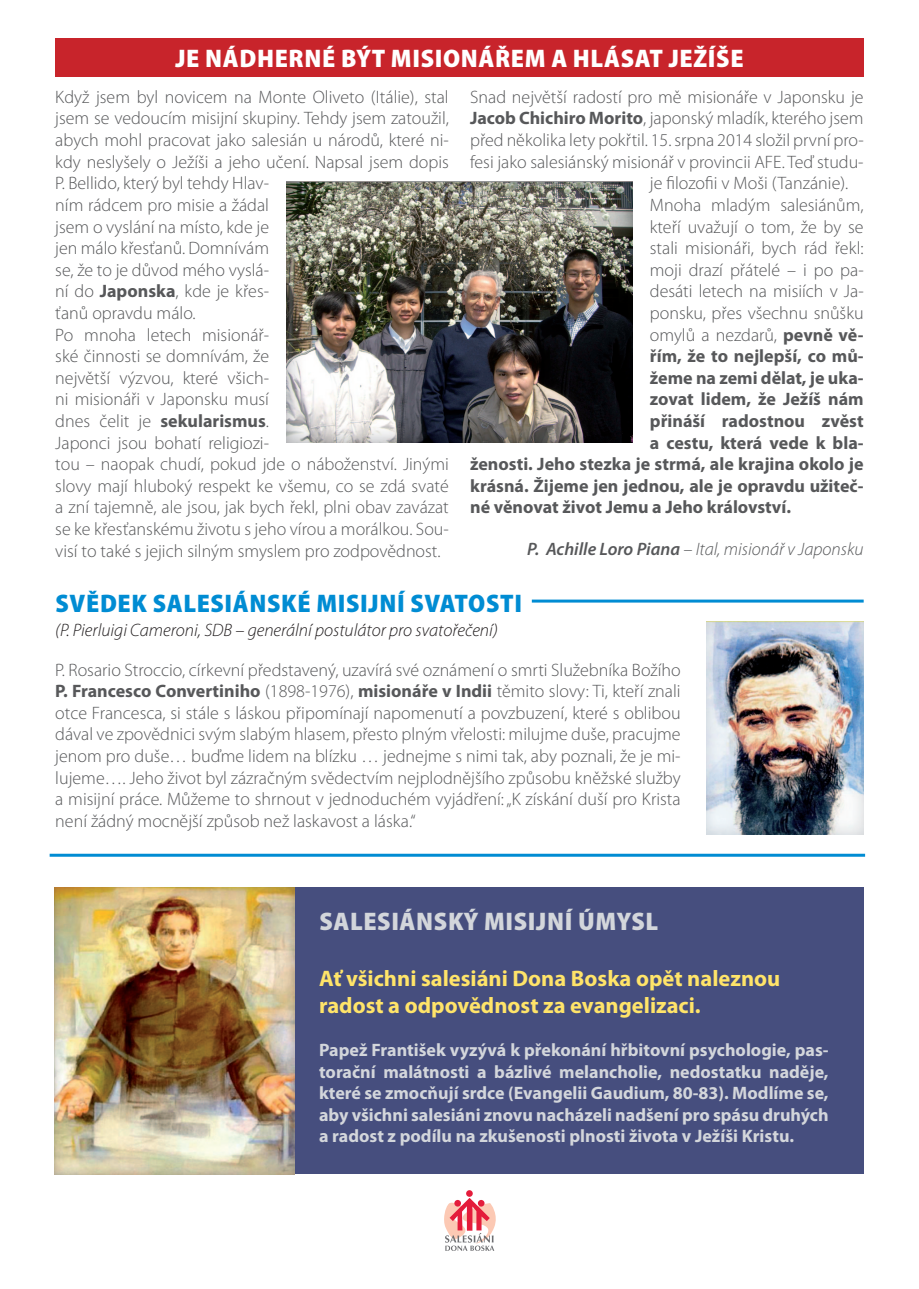
<style>
.page{position:relative;width:919px;height:1289px;background:#fff}
.page>*{position:absolute;margin:0;border:0;box-sizing:border-box;transform-origin:0 0}
.t1{font:900 semi-condensed 25.5px "Myriad Pro";letter-spacing:.025em;color:#fff}
.t2{font:900 semi-condensed 25.5px "Myriad Pro";letter-spacing:.025em;color:#008cd3}
.t3{font:900 semi-condensed 25.5px "Myriad Pro";letter-spacing:.025em;color:#d3d6db}
.t4{font:700 22.5px/27px "Myriad Pro";color:#ffe469}
.t5{font:300 18px/21.6px "Myriad Pro";color:#57585a}
.t6{font:700 18px/21.6px "Myriad Pro";color:#d3d6db;text-align:justify}
.t7{font:700 18px "Myriad Pro";color:#57585a}
.t8{font:italic 300 18px "Myriad Pro";color:#231f20}
.t9{font:italic 300 18px "Myriad Pro";color:#57585a}
.s1{font-weight:700}
.s2{font-weight:600}
</style>
<div class="page">
<div style="left:55px;top:887px;width:808px;height:287px;background:#464e7e"></div>
<div style="left:55px;top:38px;width:808px;height:39px;background:#c8242b"></div>
<img style="left:286px;top:182px;width:346px;height:261px">
<img style="left:706px;top:621px;width:157px;height:213px">
<img style="left:54px;top:887px;width:240px;height:287px">
<hr style="left:531px;top:599px;width:332px;height:3px;background:#008cd3">
<hr style="left:50px;top:853px;width:815px;height:3px;background:#008cd3">
<svg style="left:444px;top:1190px;width:52px;height:60px"></svg>
<h1 class="t1" style="left:175px;top:44px;width:569px">JE NÁDHERNÉ BÝT MISIONÁŘEM A HLÁSAT JEŽÍŠE</h1>
<p class="t5" style="left:55px;top:86px;width:395px">Když jsem byl novicem na Monte Oliveto (Itálie), stal jsem se vedoucím misijní skupiny. Tehdy jsem zatoužil, abych mohl pracovat jako salesián u národů, které ni&shy;kdy neslyšely o Ježíši a jeho učení. Napsal jsem dopis P. Bellido, který byl tehdy Hlav-<br>ním rádcem pro misie a žádal<br>jsem o vyslání na místo, kde je<br>jen málo křesťanů. Domnívám<br>se, že to je důvod mého vyslá-<br>ní do <span class="s1">Japonska</span>, kde je křes-<br>ťanů opravdu málo.<br>Po mnoha letech misionář-<br>ské činnosti se domnívám, že<br>největší výzvou, které všich-<br>ni misionáři v Japonsku musí<br>dnes čelit je <span class="s1">sekularismus</span>.<br>Japonci jsou bohatí religiozi-<br>tou – naopak chudí, pokud jde o náboženství. Jinými slovy mají hluboký respekt ke všemu, co se zdá svaté a zní tajemně, ale jsou, jak bych řekl, plni obav zavázat se ke křesťanskému životu s jeho vírou a morálkou. Sou&shy;visí to také s jejich silným smyslem pro zodpovědnost.</p>
<p class="t5" style="left:470px;top:86px;width:395px">Snad největší radostí pro mě misionáře v Japonsku je</p>
<p class="t5" style="left:470px;top:108px;width:395px"><span class="s1">Jacob Chichiro Morito</span>, japonský mladík, kterého jsem</p>
<p class="t5" style="left:470px;top:129px;width:395px">před několika lety pokřtil. 15. srpna 2014 složil první pro-</p>
<p class="t5" style="left:470px;top:151px;width:395px">fesi jako salesiánský misionář v provincii AFE. Teď studu-</p>
<p class="t5" style="left:649px;top:173px;width:200px">je filozofii v Moši (Tanzánie).</p>
<p class="t5" style="left:649px;top:194px;width:215px">Mnoha mladým salesiánům,</p>
<p class="t5" style="left:649px;top:216px;width:215px">kteří uvažují o tom, že by se</p>
<p class="t5" style="left:649px;top:237px;width:215px">stali misionáři, bych rád řekl:</p>
<p class="t5" style="left:649px;top:259px;width:215px">moji drazí přátelé – i po pa-</p>
<p class="t5" style="left:649px;top:281px;width:215px">desáti letech na misiích v Ja-</p>
<p class="t5" style="left:649px;top:302px;width:215px">ponsku, přes všechnu snůšku</p>
<p class="t5" style="left:649px;top:324px;width:215px">omylů a nezdarů, <span class="s1">pevně vě-</span></p>
<p class="t7" style="left:649px;top:344px;width:215px">řím, že to nejlepší, co mů-</p>
<p class="t7" style="left:649px;top:366px;width:215px">žeme na zemi dělat, je uka-</p>
<p class="t7" style="left:649px;top:387px;width:215px">zovat lidem, že Ježíš nám</p>
<p class="t7" style="left:649px;top:409px;width:215px">přináší radostnou zvěst</p>
<p class="t7" style="left:649px;top:431px;width:215px">a cestu, která vede k bla-</p>
<p class="t7" style="left:470px;top:452px;width:395px">ženosti. Jeho stezka je strmá, ale krajina okolo je</p>
<p class="t7" style="left:470px;top:474px;width:395px">krásná. Žijeme jen jednou, ale je opravdu užiteč-</p>
<p class="t7" style="left:470px;top:495px;width:322px">né věnovat život Jemu a Jeho království.</p>
<p class="t9" style="left:527px;top:539px;width:338px"><span class="s2">P. Achille Loro Piana</span> – Ital, misionář v Japonsku</p>
<h1 class="t2" style="left:56px;top:589px;width:468px">SVĚDEK SALESIÁNSKÉ MISIJNÍ SVATOSTI</h1>
<p class="t8" style="left:55px;top:620px;width:444px">(P. Pierluigi Cameroni, SDB – generální postulátor pro svatořečení)</p>
<p class="t5" style="left:55px;top:659px;width:627px;text-align:justify">P. Rosario Stroccio, církevní představený, uzavírá své oznámení o smrti Služebníka Božího <span class="s1">P. Francesco Convertiniho</span> (1898-1976), <span class="s1">misionáře v Indii</span> těmito slovy: Ti, kteří znali otce Francesca, si stále s láskou připomínají napomenutí a povzbuzení, které s oblibou dával ve zpovědnici svým slabým hlasem, přesto plným vřelosti: milujme duše, pracujme jenom pro duše… buďme lidem na blízku … jednejme s nimi tak, aby poznali, že je mi&shy;lujeme…. Jeho život byl zázračným svědectvím nejplodnějšího způsobu kněžské služby a misijní práce. Můžeme to shrnout v jednoduchém vyjádření: „K získání duší pro Krista není žádný mocnější způsob než laskavost a láska.“</p>
<h1 class="t3" style="left:319px;top:906px;width:340px">SALESIÁNSKÝ MISIJNÍ ÚMYSL</h1>
<p class="t4" style="left:319px;top:963px;width:462px">Ať všichni salesiáni Dona Boska opět naleznou radost a odpovědnost za evangelizaci.</p>
<p class="t6" style="left:319px;top:1038px;width:511px">Papež František vyzývá k překonání hřbitovní psychologie, pas&shy;torační malátnosti a bázlivé melancholie, nedostatku naděje, které se zmocňují srdce (Evangelii Gaudium, 80-83). Modlíme se, aby všichni salesiáni znovu nacházeli nadšení pro spásu druhých a radost z podílu na zkušenosti plnosti života v Ježíši Kristu.</p>
</div>
